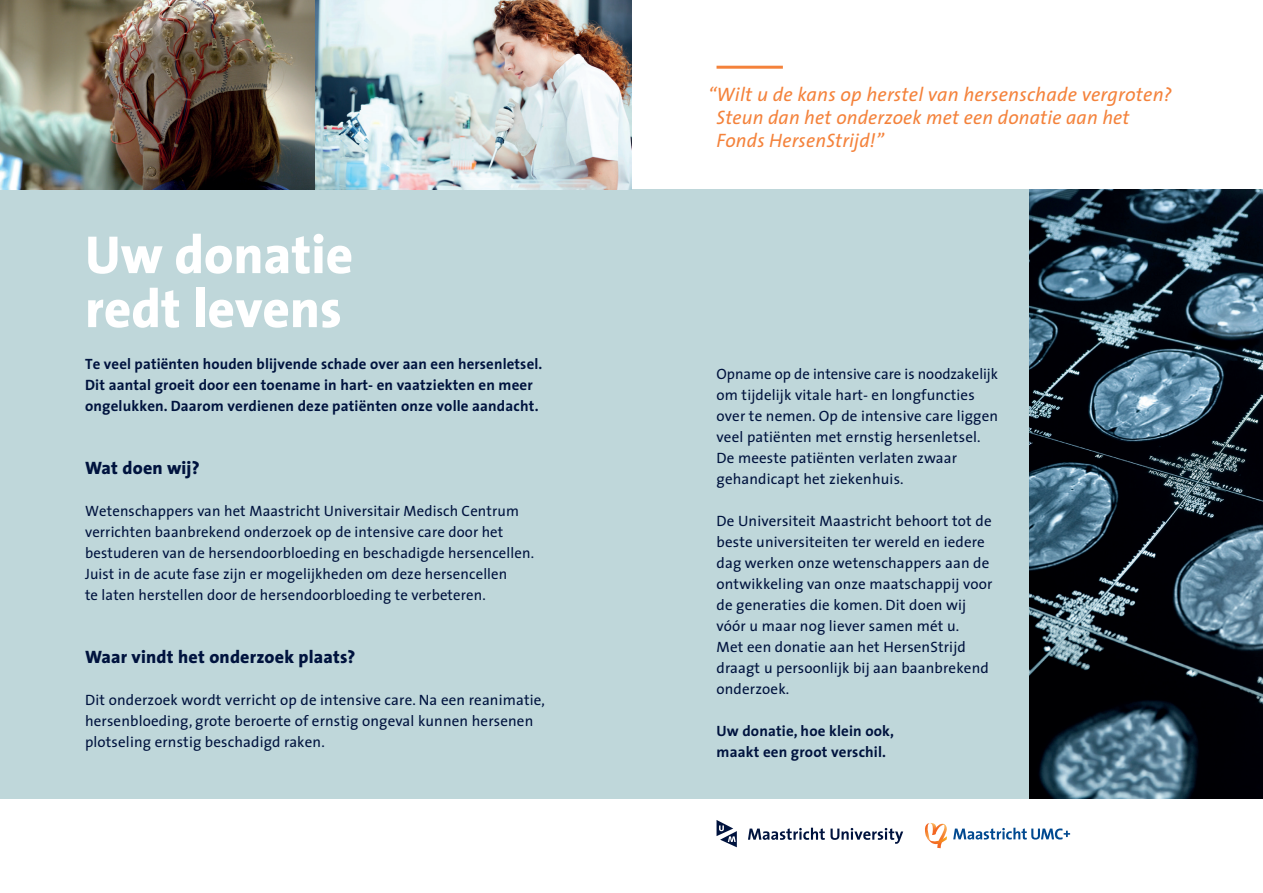
<style>
.page{position:relative;width:1263px;height:893px;background:#fff}
.page>*{position:absolute;margin:0;border:0;box-sizing:border-box;transform-origin:0 0}
.t1{font:800 54px/54px "The Sans";color:#fff}
.t2{font:italic 19.5px/22.8px "The Sans";letter-spacing:.01em;color:#f4823b}
.t3{font:800 18px "The Sans";letter-spacing:.01em;color:#00133e}
.t4{font:15px/21px "The Sans";letter-spacing:.01em;color:#00133e}
.t5{font:700 15px/21px "The Sans";letter-spacing:.01em;color:#00133e}
</style>
<div class="page">
<div style="left:0;top:189px;width:1263px;height:609px;background:#bfd7da"></div>
<hr style="left:716px;top:66px;width:67px;height:3px;background:#f4823b">
<svg style="left:748px;top:828px;width:155px;height:16px"></svg>
<svg style="left:716px;top:820px;width:21px;height:27px"></svg>
<svg style="left:925px;top:823px;width:22px;height:25px"></svg>
<svg style="left:953px;top:828px;width:117px;height:11px"></svg>
<img style="left:0;top:0;width:631px;height:189px">
<img style="left:1029px;top:189px;width:234px;height:609px">
<h1 class="t1" style="left:85px;top:227px;width:270px">Uw donatie redt levens</h1>
<p class="t5" style="left:85px;top:353px;width:459px">Te veel patiënten houden blijvende schade over aan een hersenletsel.<br>Dit aantal groeit door een toename in hart- en vaatziekten en meer ongelukken. Daarom verdienen deze patiënten onze volle aandacht.</p>
<p class="t3" style="left:85px;top:453px;width:116px">Wat doen wij?</p>
<p class="t4" style="left:85px;top:500px;width:450px">Wetenschappers van het Maastricht Universitair Medisch Centrum verrichten baanbrekend onderzoek op de intensive care door het bestuderen van de hersendoorbloeding en beschadigde hersencellen.<br>Juist in de acute fase zijn er mogelijkheden om deze hersencellen<br>te laten herstellen door de hersendoorbloeding te verbeteren.</p>
<p class="t3" style="left:85px;top:642px;width:272px">Waar vindt het onderzoek plaats?</p>
<p class="t4" style="left:85px;top:689px;width:461px">Dit onderzoek wordt verricht op de intensive care. Na een reanimatie, hersenbloeding, grote beroerte of ernstig ongeval kunnen hersenen plotseling ernstig beschadigd raken.</p>
<h2 class="t2" style="left:716px;top:83px;width:457px;text-indent:-8px">“Wilt u de kans op herstel van hersenschade vergroten?<br>Steun dan het onderzoek met een donatie aan het<br>Fonds HersenStrijd!”</h2>
<p class="t4" style="left:716px;top:363px;width:283px">Opname op de intensive care is noodzakelijk om tijdelijk vitale hart- en longfuncties over te nemen. Op de intensive care liggen veel patiënten met ernstig hersenletsel.<br>De meeste patiënten verlaten zwaar gehandicapt het ziekenhuis.</p>
<p class="t4" style="left:716px;top:510px;width:277px">De Universiteit Maastricht behoort tot de beste universiteiten ter wereld en iedere dag werken onze wetenschappers aan de ontwikkeling van onze maatschappij voor de generaties die komen. Dit doen wij vóór u maar nog liever samen mét u.<br>Met een donatie aan het HersenStrijd draagt u persoonlijk bij aan baanbrekend onderzoek.</p>
<p class="t5" style="left:716px;top:720px;width:179px">Uw donatie, hoe klein ook, maakt een groot verschil.</p>
</div>
